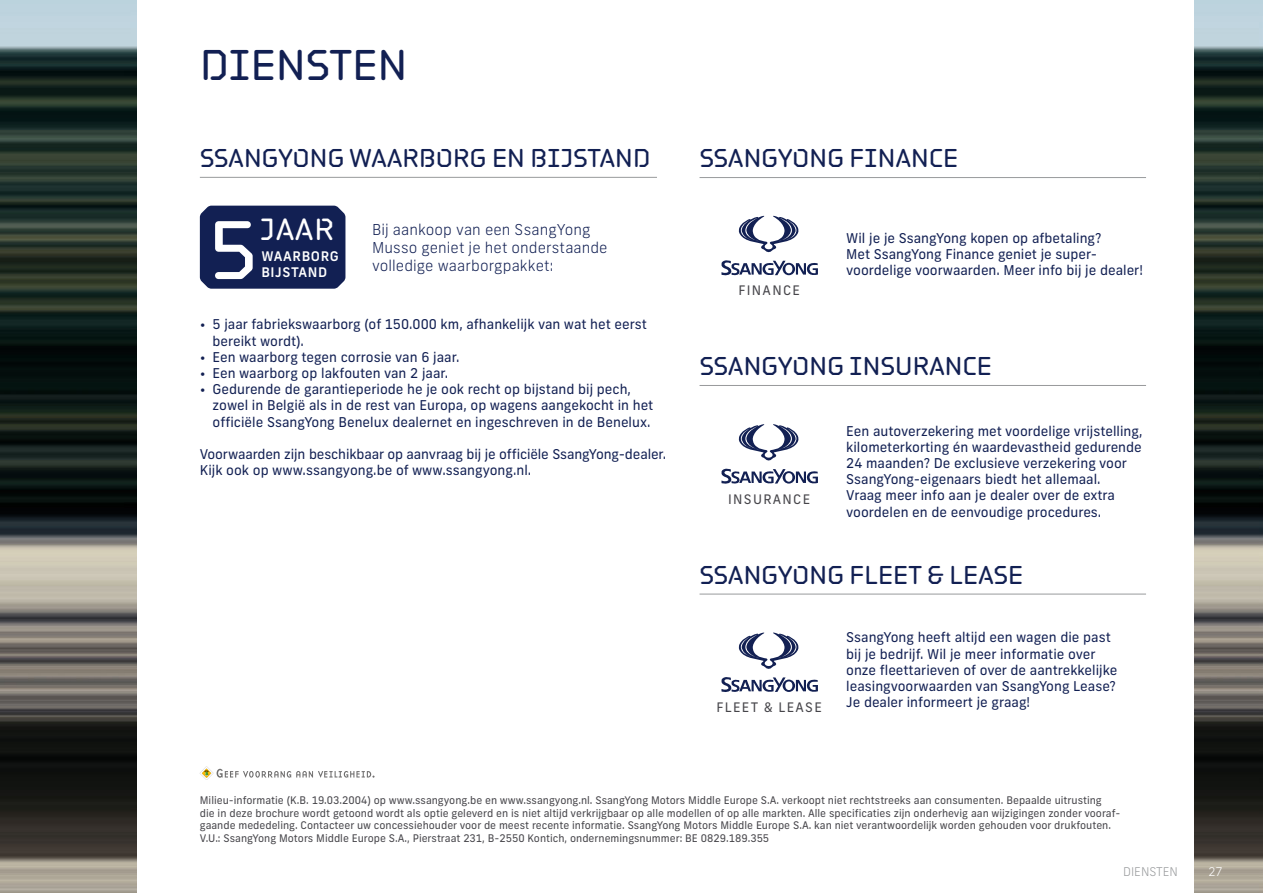
<style>
.page{position:relative;width:1263px;height:893px;background:#fff}
.page>*{position:absolute;margin:0;border:0;box-sizing:border-box;transform-origin:0 0}
.t1{font:86.7px "Plotter Liner Stencil Std";color:#fff}
.t2{font:45px "Plotter Liner Stencil Std";letter-spacing:.01em;color:#122053}
.t3{font:32.1px "Plotter Liner Stencil Std";color:#fff}
.t4{font:27px "Plotter Liner Stencil Std";letter-spacing:.01em;color:#122053}
.t5{font:300 15px/18px "Frank New";color:#122053}
.t6{font:13.5px/16.2px "Frank New";color:#122053}
.t7{font:500 13.2px/15.9px "Frank New";letter-spacing:.045em;color:#fff}
.t8{font:13.05px "Frank New";letter-spacing:.1em;color:#46454a}
.t9{font:300 12px "Frank New";letter-spacing:-.005em;color:#989a9c}
.t10{font:300 12px "Frank New";color:#fff}
.t11{font:10.5px/12.6px "Frank New";color:#46454a}
</style>
<div class="page">
<hr style="left:200px;top:177px;width:457px;height:1px;background:#989a9c">
<svg style="left:721px;top:260px;width:97px;height:16px"></svg>
<svg style="left:738px;top:215px;width:61px;height:37px"></svg>
<svg style="left:721px;top:468px;width:97px;height:16px"></svg>
<svg style="left:738px;top:424px;width:61px;height:36px"></svg>
<svg style="left:721px;top:677px;width:97px;height:15px"></svg>
<svg style="left:738px;top:632px;width:61px;height:37px"></svg>
<hr style="left:699px;top:177px;width:447px;height:1px;background:#989a9c">
<hr style="left:699px;top:385px;width:447px;height:1px;background:#989a9c">
<hr style="left:699px;top:594px;width:447px;height:1px;background:#989a9c">
<div style="left:200px;top:206px;width:145px;height:83px;background:#122053"></div>
<svg style="left:200px;top:766px;width:175px;height:14px"></svg>
<img style="left:0;top:0;width:136px;height:893px">
<img style="left:1195px;top:0;width:68px;height:893px">
<h2 class="t2" style="left:200px;top:35px;width:209px">DIENSTEN</h2>
<h3 class="t4" style="left:200px;top:140px;width:452px">SSANGYONG WAARBORG EN BIJSTAND</h3>
<h3 class="t4" style="left:700px;top:140px;width:260px">SSANGYONG FINANCE</h3>
<h1 class="t1" style="left:209px;top:192px;width:49px">5</h1>
<h3 class="t3" style="left:260px;top:208px;width:75px">JAAR</h3>
<p class="t7" style="left:261px;top:248px;width:79px">WAARBORG<br>BIJSTAND</p>
<p class="t5" style="left:372px;top:221px;width:237px">Bij aankoop van een SsangYong<br>Musso geniet je het onderstaande volledige waarborgpakket:</p>
<p class="t6" style="left:213px;top:316px;width:436px;text-indent:-13px">• 5 jaar fabriekswaarborg (of 150.000 km, afhankelijk van wat het eerst bereikt wordt).</p>
<p class="t6" style="left:200px;top:349px;width:261px">• Een waarborg tegen corrosie van 6 jaar.</p>
<p class="t6" style="left:200px;top:365px;width:250px">• Een waarborg op lakfouten van 2 jaar.</p>
<p class="t6" style="left:213px;top:381px;width:442px;text-indent:-13px">• Gedurende de garantieperiode he je ook recht op bijstand bij pech, zowel in België als in de rest van Europa, op wagens aangekocht in het officiële SsangYong Benelux dealernet en ingeschreven in de Benelux.</p>
<p class="t6" style="left:200px;top:446px;width:468px">Voorwaarden zijn beschikbaar op aanvraag bij je officiële SsangYong-dealer.<br>Kijk ook op www.ssangyong.be of www.ssangyong.nl.</p>
<p class="t8" style="left:738px;top:282px;width:63px">FINANCE</p>
<p class="t6" style="left:846px;top:230px;width:298px">Wil je je SsangYong kopen op afbetaling?<br>Met SsangYong Finance geniet je super-<br>voor delige voorwaarden. Meer info bij je dealer!</p>
<h3 class="t4" style="left:700px;top:348px;width:294px">SSANGYONG INSURANCE</h3>
<p class="t8" style="left:728px;top:491px;width:84px">INSURANCE</p>
<p class="t6" style="left:846px;top:422px;width:298px">Een autoverzekering met voordelige vrijstelling, kilometerkorting én waardevastheid gedurende 24 maanden? De exclusieve verzekering voor SsangYong-eigenaars biedt het allemaal.<br>Vraag meer info aan je dealer over de extra voordelen en de eenvoudige procedures.</p>
<h3 class="t4" style="left:700px;top:557px;width:325px">SSANGYONG FLEET &amp; LEASE</h3>
<p class="t8" style="left:716px;top:699px;width:107px">FLEET &amp; LEASE</p>
<p class="t6" style="left:846px;top:629px;width:273px">SsangYong heeft altijd een wagen die past bij je bedrijf. Wil je meer informatie over onze fleettarieven of over de aantrekkelijke leasingvoorwaarden van SsangYong Lease?<br>Je dealer informeert je graag!</p>
<p class="t11" style="left:200px;top:794px;width:922px">Milieu-informatie (K.B. 19.03.2004) op www.ssangyong.be en www.ssangyong.nl. SsangYong Motors Middle Europe S.A. verkoopt niet rechtstreeks aan consumenten. Bepaalde uitrusting<br>die in deze brochure wordt getoond wordt als optie geleverd en is niet altijd verkrijgbaar op alle modellen of op alle markten. Alle specificaties zijn onderhevig aan wijzigingen zonder vooraf&shy;gaande mededeling. Contacteer uw concessiehouder voor de meest recente informatie. SsangYong Motors Middle Europe S.A. kan niet verantwoordelijk worden gehouden voor drukfouten.<br>V.U.: SsangYong Motors Middle Europe S.A., Pierstraat 231, B-2550 Kontich, ondernemingsnummer: BE 0829.189.355</p>
<p class="t9" style="left:1123px;top:864px;width:56px">DIENSTEN</p>
<p class="t10" style="left:1208px;top:864px;width:16px">27</p>
</div>
